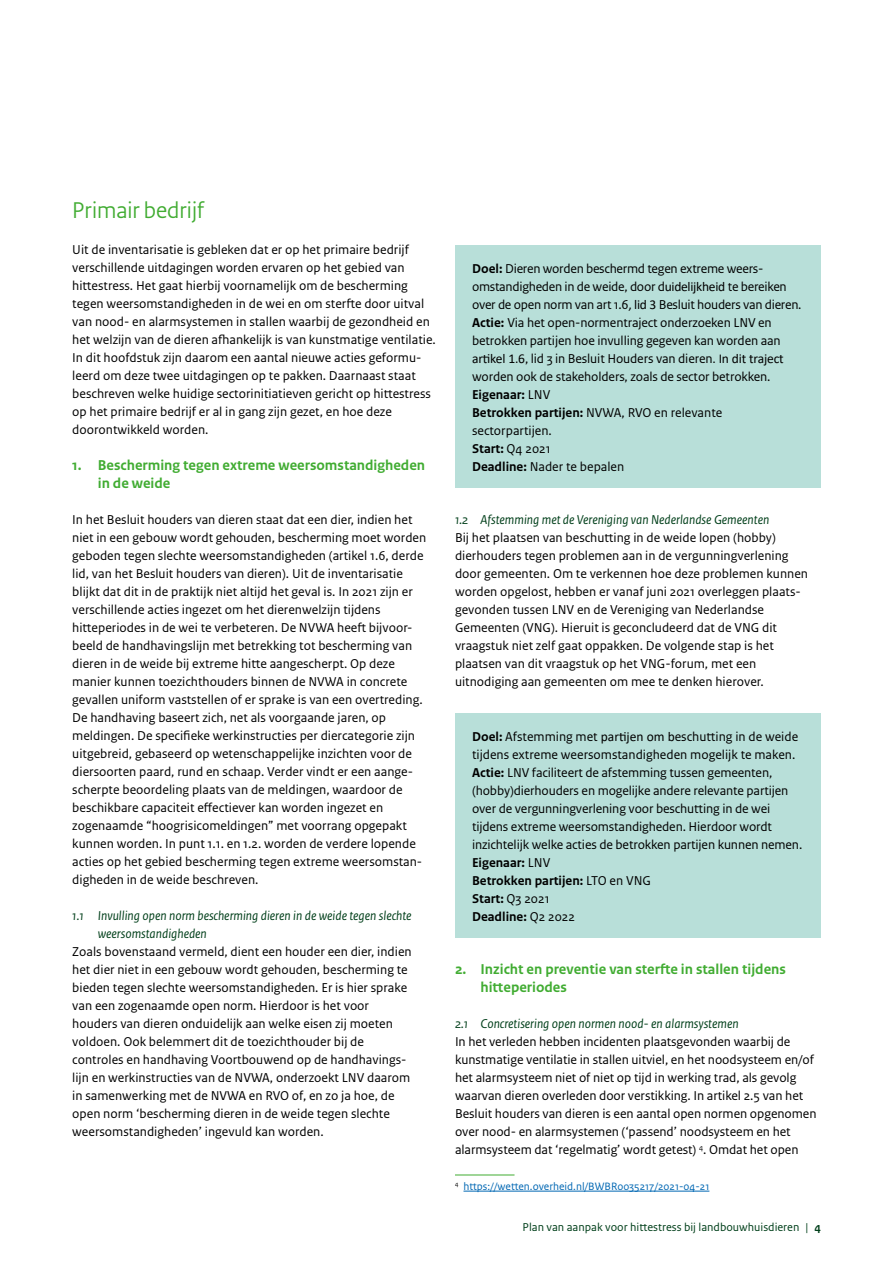
<style>
.page{position:relative;width:893px;height:1263px;background:#fff}
.page>*{position:absolute;margin:0;border:0;box-sizing:border-box;transform-origin:0 0}
._04_RO_Paragraafkop{font:24px "Rijksoverheid Sans Heading";color:#41ac32}
._05_RO_Alineakop_San{font:700 15px/18px "Rijksoverheid Sans Text";color:#41ac32}
._10_RO_Broodtekst_Se{font:13.5px/18px "Rijksoverheid Sans Text";color:#000}
._21_RO_Kader_Broodte{font:13.5px/18px "Rijksoverheid Sans Text";letter-spacing:-.01em;color:#000}
._06_RO_Subalineakop{font:italic 13.5px/18px "Rijksoverheid Sans Text";color:#003f1a}
._21_RO_Kader_Broodte-2{font:700 13.5px "Rijksoverheid Sans Text";color:#000}
.t1{font:12px "Rijksoverheid Sans Text";color:#003f1a}
._14_RO_Voetnoot{font:11.25px "Rijksoverheid Sans Text";color:#0067b3}
.s1{font-weight:700}
.s2{font-family:"Calibri"}
.s3{font-weight:400}
</style>
<div class="page">
<div style="left:455px;top:245px;width:366px;height:243px;background:#b8dfd9"></div>
<div style="left:455px;top:713px;width:366px;height:225px;background:#b8dfd9"></div>
<hr style="left:455px;top:1174px;width:59px;height:1px;background:#41ac32">
<hr style="left:463px;top:1191px;width:246px;height:1px;background:#0067b3">
<p class="_04_RO_Paragraafkop" style="left:72px;top:196px;width:133px">Primair bedrijf</p>
<p class="_10_RO_Broodtekst_Se" style="left:72px;top:241px;width:365px">Uit de inventarisatie is gebleken dat er op het primaire bedrijf verschillende uitdagingen worden ervaren op het gebied van hittestress. Het gaat hierbij voornamelijk om de bescherming tegen weersomstandigheden in de wei en om sterfte door uitval van nood- en alarmsystemen in stallen waarbij de gezondheid en het welzijn van de dieren afhankelijk is van kunstmatige ventilatie.<br>In dit hoofdstuk zijn daarom een aantal nieuwe acties geformu&shy;leerd om deze twee uitdagingen op te pakken. Daarnaast staat beschreven welke huidige sectorinitiatieven gericht op hittestress op het primaire bedrijf er al in gang zijn gezet, en hoe deze doorontwikkeld worden.</p>
<p class="_05_RO_Alineakop_San" style="left:98px;top:456px;width:329px;text-indent:-26px">1. Bescherming tegen extreme weersomstandigheden in de weide</p>
<p class="_10_RO_Broodtekst_Se" style="left:72px;top:511px;width:355px">In het Besluit houders van dieren staat dat een dier, indien het niet in een gebouw wordt gehouden, bescherming moet worden geboden tegen slechte weersomstandigheden (artikel 1.6, derde lid, van het Besluit houders van dieren). Uit de inventarisatie blijkt dat dit in de praktijk niet altijd het geval is. In 2021 zijn er verschillende acties ingezet om het dierenwelzijn tijdens hitteperiodes in de wei te verbeteren. De NVWA heeft bijvoor&shy;beeld de handhavingslijn met betrekking tot bescherming van dieren in de weide bij extreme hitte aangescherpt. Op deze manier kunnen toezichthouders binnen de NVWA in concrete gevallen uniform vaststellen of er sprake is van een overtreding.<br>De handhaving baseert zich, net als voorgaande jaren, op meldingen. De specifieke werkinstructies per diercategorie zijn uitgebreid, gebaseerd op wetenschappelijke inzichten voor de diersoorten paard, rund en schaap. Verder vindt er een aange&shy;scherpte beoordeling plaats van de meldingen, waardoor de beschikbare capaciteit effectiever kan worden ingezet en zogenaamde “hoogrisicomeldingen” met voorrang opgepakt kunnen worden. In punt 1.1. en 1.2. worden de verdere lopende acties op het gebied bescherming tegen extreme weersomstan&shy;digheden in de weide beschreven.</p>
<p class="_06_RO_Subalineakop" style="left:98px;top:907px;width:315px;text-indent:-26px">1.1 Invulling open norm bescherming dieren in de weide tegen slechte weersomstandigheden</p>
<p class="_10_RO_Broodtekst_Se" style="left:72px;top:943px;width:341px">Zoals bovenstaand vermeld, dient een houder een dier, indien het dier niet in een gebouw wordt gehouden, bescherming te bieden tegen slechte weersomstandigheden. Er is hier sprake van een zogenaamde open norm. Hierdoor is het voor houders van dieren onduidelijk aan welke eisen zij moeten voldoen. Ook belemmert dit de toezichthouder bij de controles en handhaving Voortbouwend op de handhavings&shy;lijn en werkinstructies van de NVWA, onderzoekt LNV daarom in samenwerking met de NVWA en RVO of, en zo ja hoe, de open norm ‘bescherming dieren in de weide tegen slechte weersomstandigheden’ ingevuld kan worden.</p>
<p class="_21_RO_Kader_Broodte" style="left:472px;top:260px;width:331px"><span class="s1">Doel:</span> Dieren worden beschermd tegen extreme weers&shy;omstandigheden in de weide, door d<span class="s2">uidelijkheid</span> te bereiken over de open norm van art 1.6<span class="s2">, lid 3</span> Besluit houders van dieren.</p>
<p class="_21_RO_Kader_Broodte" style="left:472px;top:314px;width:313px"><span class="s1">Actie:</span> Via het open-normentraject onderzoeken LNV en betrokken partijen hoe invulling gegeven kan worden aan <span class="s2">artikel 1.6</span>, lid 3 in Besluit Houders van dieren<span class="s2">. In dit traject </span>worden ook de stakeholders, zoals de sector betrokken.</p>
<p class="_21_RO_Kader_Broodte-2" style="left:472px;top:387px;width:80px">Eigenaar: <span class="s3">LNV</span></p>
<p class="_21_RO_Kader_Broodte" style="left:472px;top:404px;width:252px"><span class="s1">Betrokken partijen:</span> NVWA, RVO en relevante sectorpartijen.</p>
<p class="_21_RO_Kader_Broodte-2" style="left:472px;top:441px;width:80px">Start: <span class="s3">Q4 2021</span></p>
<p class="_21_RO_Kader_Broodte" style="left:472px;top:458px;width:154px"><span class="s1">Deadline:</span> Nader te bepalen</p>
<p class="_06_RO_Subalineakop" style="left:455px;top:511px;width:316px">1.2 Afstemming met de Vereniging van Nederlandse Gemeenten</p>
<p class="_10_RO_Broodtekst_Se" style="left:455px;top:529px;width:355px">Bij het plaatsen van beschutting in de weide lopen (hobby) dierhouders tegen problemen aan in de vergunningverlening door gemeenten. Om te verkennen hoe deze problemen kunnen worden opgelost, hebben er vanaf juni 2021 overleggen plaats&shy;gevonden tussen LNV en de Vereniging van Nederlandse Gemeenten (VNG). Hieruit is geconcludeerd dat de VNG dit vraagstuk niet zelf gaat oppakken. De volgende stap is het plaatsen van dit vraagstuk op het VNG-forum, met een uitnodiging aan gemeenten om mee te denken hierover.</p>
<p class="_21_RO_Kader_Broodte" style="left:472px;top:728px;width:328px"><span class="s1">Doel:</span> Afstemming met <span class="s2">partijen om b</span>eschutting in de weide tijdens extreme weersomstandigheden mogelijk te maken.</p>
<p class="_21_RO_Kader_Broodte" style="left:472px;top:764px;width:332px"><span class="s1">Actie:</span> LNV faciliteert de afstemming tussen gemeenten, (hobby)dierhouders en mogelijke andere relevante partijen over de vergunningverlening voor beschutting in de wei tijdens extreme weersomstandigheden. Hierdoor wordt inzichtelijk welke acties de betrokken partijen kunnen nemen.</p>
<p class="_21_RO_Kader_Broodte-2" style="left:472px;top:855px;width:80px">Eigenaar: <span class="s3">LNV</span></p>
<p class="_21_RO_Kader_Broodte-2" style="left:472px;top:873px;width:180px">Betrokken partijen: <span class="s3">LTO en VNG</span></p>
<p class="_21_RO_Kader_Broodte-2" style="left:472px;top:891px;width:79px">Start: <span class="s3">Q3 2021</span></p>
<p class="_21_RO_Kader_Broodte-2" style="left:472px;top:909px;width:104px">Deadline: <span class="s3">Q2 2022</span></p>
<p class="_05_RO_Alineakop_San" style="left:480px;top:960px;width:307px;text-indent:-26px">2. Inzicht en preventie van sterfte in stallen tijdens hitteperiodes</p>
<p class="_06_RO_Subalineakop" style="left:455px;top:1015px;width:285px">2.1 Concretisering open normen nood- en alarmsystemen</p>
<p class="_10_RO_Broodtekst_Se" style="left:455px;top:1033px;width:363px">In het verleden hebben incidenten plaatsgevonden waarbij de kunstmatige ventilatie in stallen uitviel, en het noodsysteem en/of het alarmsysteem niet of niet op tijd in werking trad, als gevolg waarvan dieren overleden door verstikking. In artikel 2.5 van het Besluit houders van dieren is een aantal open normen opgenomen over nood- en alarmsystemen (‘passend’ noodsysteem en het alarmsysteem dat ‘regelmatig’ wordt getest) <sup>4</sup>. Omdat het open</p>
<p class="_14_RO_Voetnoot" style="left:455px;top:1180px;width:256px"><sup>4</sup> https://wetten.overheid.nl/BWBR0035217/2021-04-21</p>
<p class="t1" style="left:523px;top:1220px;width:300px">Plan van aanpak voor hittestress bij landbouwhuisdieren | <span class="s1">4</span></p>
</div>
